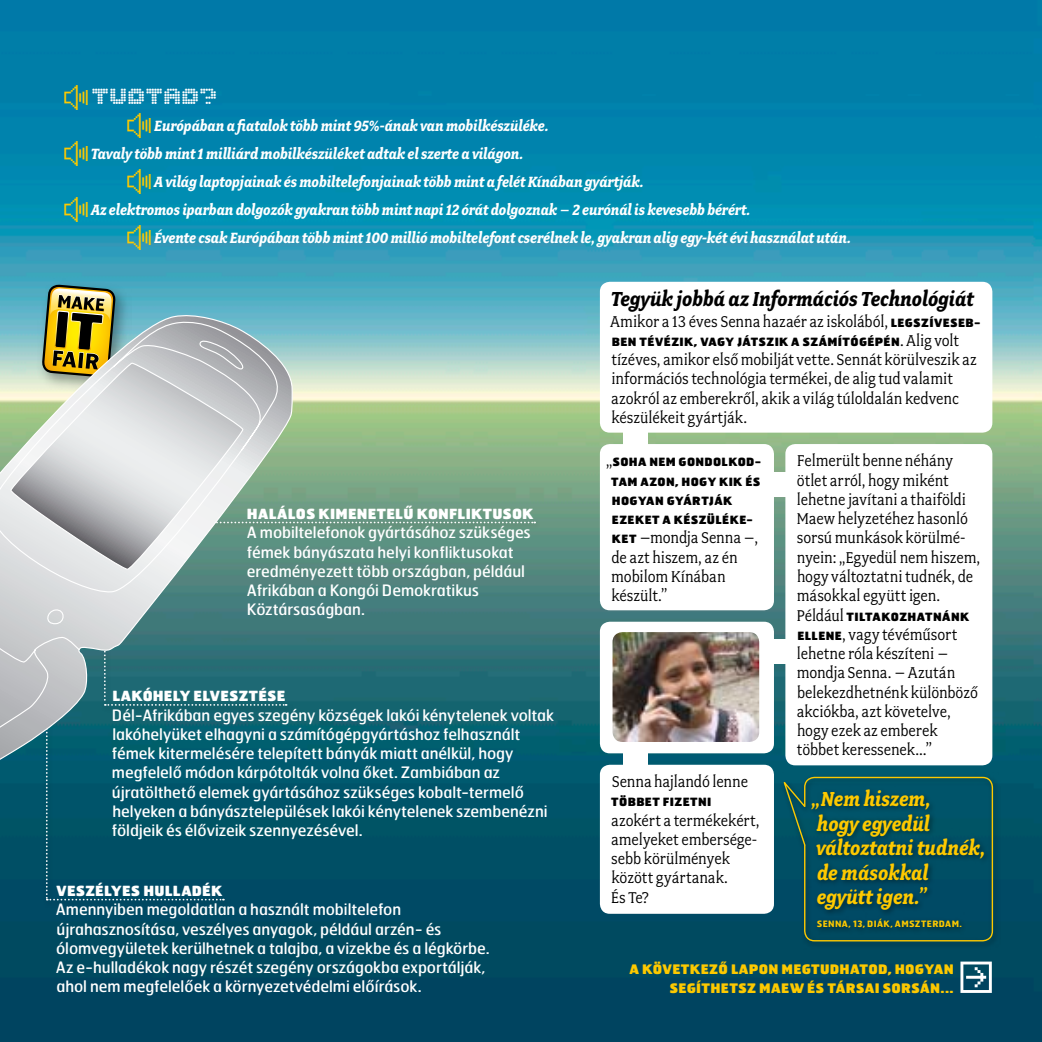
<style>
.page{position:relative;width:1042px;height:1042px;background:#fff}
.page>*{position:absolute;margin:0;border:0;box-sizing:border-box;transform-origin:0 0}
.t1{font:italic 700 22.75px/24.5px "Fairplexm I Tf";color:#fdc900}
.t2{font:italic 700 22.75px "Fairplexm I Tf";color:#000}
.t3{font:19.25px "Med Led";letter-spacing:-.005em;color:#fff}
.t4{font:17.5px/19.2px "Fairplexm I Tf";letter-spacing:-.005em;color:#000}
.t5{font:italic 700 16.62px/28px "Fairplexm I Tf";letter-spacing:-.005em;color:#fff}
.t6{font:15.75px/19.2px "Hermesm I Tf";letter-spacing:-.005em;color:#fff}
.t7{font:900 14px "Hermesm I Tf";letter-spacing:.01em;color:#fff}
.t8{font:900 13.12px/19.2px "Hermesm I Tf";letter-spacing:.02em;color:#fdc900;text-align:right}
.t9{font:900 11.38px/19.2px "Hermesm I Tf";letter-spacing:.03em;color:#000}
.t10{font:700 8.75px "Hermesm I Tf";letter-spacing:.035em;color:#fdc900}
.s1{font-family:"Hermesm I Tf";font-weight:900;font-size:11.38px}
.s2{font-family:"Fairplexm I Tf";font-weight:400;font-size:17.5px}
</style>
<div class="page">
<img style="left:0;top:0;width:1042px;height:1042px">
<div style="left:36px;top:278px;width:95px;height:116px;background:#000;opacity:.35"></div>
<svg style="left:41px;top:273px;width:76px;height:38px;background:#799b86"></svg>
<div style="left:129px;top:518px;width:412px;height:12px;background:#65947f"></div>
<div style="left:780px;top:772px;width:221px;height:177px;background:#000;opacity:.5"></div>
<svg style="left:781px;top:776px;width:25px;height:71px;background:#135a5d"></svg>
<div style="left:804px;top:777px;width:189px;height:164px;border:1px solid #fdc900;border-radius:10px"></div>
<div style="left:807px;top:786px;width:184px;height:148px;background:#000;opacity:.5"></div>
<div style="left:42px;top:710px;width:188px;height:197px;background:#000;opacity:.5"></div>
<div style="left:768px;top:472px;width:25px;height:25px;background:#fff"></div>
<div style="left:623px;top:427px;width:24px;height:24px;background:#fff"></div>
<div style="left:769px;top:639px;width:25px;height:25px;background:#fff"></div>
<div style="left:623px;top:747px;width:24px;height:24px;background:#fff"></div>
<svg style="left:293px;top:521px;width:242px;height:3px"></svg>
<div style="left:600px;top:622px;width:174px;height:131px;background:#fff;border-radius:10px"></div>
<img style="left:612px;top:632px;width:147px;height:110px;border-radius:10px">
<div style="left:600px;top:282px;width:392px;height:151px;background:#fff;border-radius:10px"></div>
<div style="left:600px;top:444px;width:174px;height:166px;background:#fff;border-radius:10px"></div>
<div style="left:785px;top:444px;width:207px;height:321px;background:#fff;border-radius:10px"></div>
<div style="left:600px;top:765px;width:174px;height:149px;background:#fff;border-radius:10px"></div>
<svg style="left:0;top:311px;width:293px;height:569px;background:#82a59b"></svg>
<svg style="left:0;top:336px;width:245px;height:226px;background:#c8cdc5"></svg>
<svg style="left:0;top:562px;width:287px;height:338px;background:#397683"></svg>
<svg style="left:960px;top:961px;width:32px;height:32px"></svg>
<svg style="left:64px;top:85px;width:24px;height:25px"></svg>
<svg style="left:127px;top:113px;width:24px;height:25px"></svg>
<svg style="left:64px;top:138px;width:24px;height:28px"></svg>
<svg style="left:127px;top:169px;width:24px;height:25px"></svg>
<svg style="left:64px;top:197px;width:24px;height:25px"></svg>
<svg style="left:127px;top:225px;width:24px;height:25px"></svg>
<p class="t3" style="left:91px;top:89px;width:128px">Tudtad?</p>
<p class="t5" style="left:91px;top:111px;width:459px;text-indent:63px">Európában a fiatalok több mint 95%-ának van mobilkészüléke.<br>Tavaly több mint 1 milliárd mobilkészüléket adtak el szerte a világon.</p>
<p class="t5" style="left:154px;top:167px;width:491px">A világ laptopjainak és mobiltelefonjainak több mint a felét Kínában gyártják.</p>
<p class="t5" style="left:91px;top:195px;width:661px">Az elektromos iparban dolgozók gyakran több mint napi 12 órát dolgoznak – 2 eurónál is kevesebb bérért.</p>
<p class="t5" style="left:154px;top:223px;width:698px">Évente csak Európában több mint 100 millió mobiltelefont cserélnek le, gyakran alig egy-két évi használat után.</p>
<p class="t7" style="left:247px;top:504px;width:288px">HALÁLOS KIMENETELŰ KONFLIKTUSOK</p>
<p class="t6" style="left:247px;top:522px;width:285px">A mobiltelefonok gyártásához szükséges fémek bányászata helyi konfliktusokat eredményezett több országban, például Afrikában a Kongói Demokratikus Köztársaságban.</p>
<p class="t7" style="left:112px;top:687px;width:175px">LAKÓHELY ELVESZTÉSE</p>
<p class="t6" style="left:112px;top:705px;width:443px">Dél-Afrikában egyes szegény községek lakói kénytelenek voltak lakóhelyüket elhagyni a számítógépgyártáshoz felhasznált fémek kitermelésére telepített bányák miatt anélkül, hogy megfelelő módon kárpótolták volna őket. Zambiában az újratölthető elemek gyártásához szükséges kobalt-termelő helyeken a bányásztelepülések lakói kénytelenek szembenézni földjeik és élővizeik szennyezésével.</p>
<p class="t7" style="left:56px;top:881px;width:167px">VESZÉLYES HULLADÉK</p>
<p class="t6" style="left:56px;top:899px;width:435px">Amennyiben megoldatlan a használt mobiltelefon újrahasznosítása, veszélyes anyagok, például arzén- és ólomvegyületek kerülhetnek a talajba, a vizekbe és a légkörbe.<br>Az e-hulladékok nagy részét szegény országokba exportálják, ahol nem megfelelőek a környezetvédelmi előírások.</p>
<h1 class="t2" style="left:611px;top:285px;width:364px">Tegyük jobbá az Információs Technológiát</h1>
<p class="t4" style="left:610px;top:312px;width:371px">Amikor a 13 éves Senna hazaér az iskolából, <span class="s1">LEGSZÍVESEB-</span></p>
<p class="t9" style="left:612px;top:332px;width:349px">BEN TÉVÉZIK, VAGY JÁTSZIK A SZÁMÍTÓGÉPÉN<span class="s2">. Alig volt</span></p>
<p class="t4" style="left:611px;top:350px;width:367px">tízéves, amikor első mobilját vette. Sennát körülveszik az információs technológia termékei, de alig tud valamit azokról az emberekről, akik a világ túloldalán kedvenc készülékeit gyártják.</p>
<p class="t9" style="left:611px;top:452px;width:151px;text-indent:-5px"><span class="s2">„</span>SOHA NEM GONDOLKOD-<br>TAM AZON, HOGY KIK ÉS<br>HOGYAN GYÁRTJÁK<br>EZEKET A KÉSZÜLÉKE-</p>
<p class="t4" style="left:611px;top:528px;width:148px"><span class="s1">KET</span> –mondja Senna –, de azt hiszem, az én mobilom Kínában készült.”</p>
<p class="t4" style="left:796px;top:451px;width:185px">Felmerült benne néhány ötlet arról, hogy miként lehetne javítani a thaiföldi<br>Maew helyzetéhez hasonló sorsú munkások körülmé&shy;nyein: „Egyedül nem hiszem, hogy változtatni tudnék, de másokkal együtt igen.</p>
<p class="t9" style="left:796px;top:606px;width:174px"><span class="s2">Például</span> TILTAKOZHATNÁNK</p>
<p class="t4" style="left:797px;top:625px;width:183px"><span class="s1">ELLENE</span>, vagy tévéműsort lehetne róla készíteni – mondja Senna. – Azután belekezdhetnénk különböző akciókba, azt követelve, hogy ezek az emberek többet keressenek…”</p>
<p class="t4" style="left:612px;top:772px;width:138px">Senna hajlandó lenne</p>
<p class="t9" style="left:611px;top:792px;width:102px">TÖBBET FIZETNI</p>
<p class="t4" style="left:611px;top:810px;width:150px">azokért a termékekért, amelyeket embersége&shy;sebb körülmények között gyártanak.<br>És Te?</p>
<h1 class="t1" style="left:812px;top:787px;width:175px">„Nem hiszem,<br>hogy egyedül változtatni tudnék, de másokkal<br>együtt igen.”</h1>
<p class="t10" style="left:817px;top:918px;width:146px">SENNA, 13, DIÁK, AMSZTERDAM.</p>
<p class="t8" style="left:629px;top:958px;width:326px">A KÖVETKEZŐ LAPON MEGTUDHATOD, HOGYAN<br>SEGÍTHETSZ MAEW ÉS TÁRSAI SORSÁN...</p>
</div>
